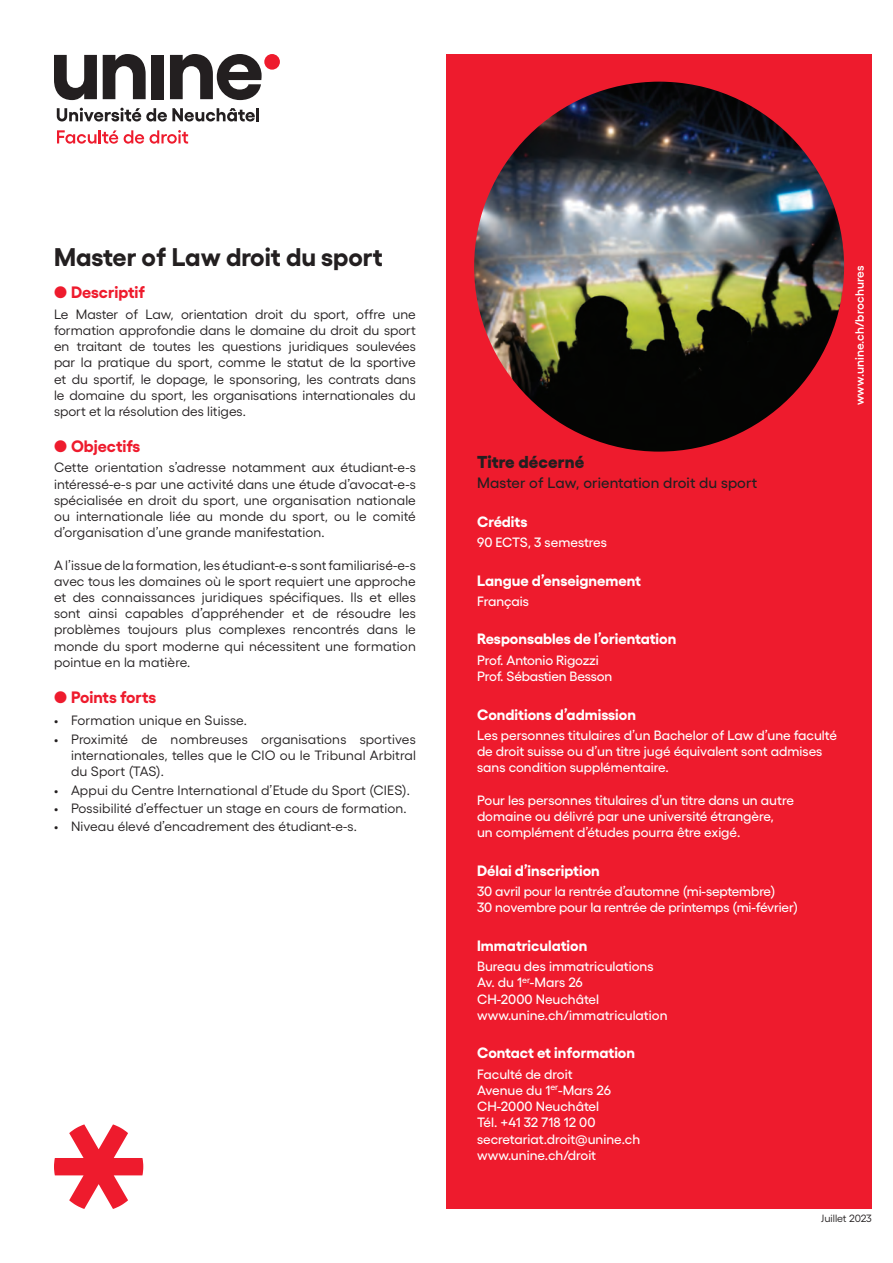
<style>
.page{position:relative;width:893px;height:1263px;background:#fff}
.page>*{position:absolute;margin:0;border:0;box-sizing:border-box;transform-origin:0 0}
.t1{font:700 25.5px "Gellix";color:#231f20}
.t2{font:800 17.25px "Gellix";letter-spacing:.01em;color:#231f20}
.t3{font:700 16.5px "Gellix";color:#ee1b2d}
.t4{font:700 15px "Gellix";color:#fff}
.t5{font:500 15px "Gellix";letter-spacing:.01em;color:#231f20}
.t6{font:13.5px/16.2px "Gellix";letter-spacing:.01em;color:#231f20;text-align:justify}
.t7{font:500 13.5px/16.2px "Gellix";color:#fff}
.t8{font:600 12px "Gellix";letter-spacing:.01em;color:#fff}
.t9{font:10.5px "Gellix";letter-spacing:-.01em;color:#231f20}
</style>
<div class="page">
<div style="left:446px;top:54px;width:426px;height:1155px;background:#ee1b2d"></div>
<img style="left:474px;top:82px;width:370px;height:370px;border-radius:185px">
<svg style="left:57px;top:108px;width:202px;height:13px"></svg>
<svg style="left:57px;top:130px;width:61px;height:14px"></svg>
<svg style="left:124px;top:130px;width:20px;height:14px"></svg>
<svg style="left:150px;top:130px;width:38px;height:14px"></svg>
<div style="left:264px;top:54px;width:16px;height:16px;background:#ee1b2d;border-radius:50%"></div>
<svg style="left:54px;top:55px;width:43px;height:45px"></svg>
<svg style="left:103px;top:54px;width:43px;height:45px"></svg>
<div style="left:151px;top:55px;width:13px;height:44px;background:#231f20"></div>
<svg style="left:170px;top:54px;width:92px;height:46px"></svg>
<svg style="left:54px;top:1124px;width:89px;height:85px"></svg>
<h1 class="t1" style="left:54px;top:236px;width:330px">Master of Law droit du sport</h1>
<p class="t3" style="left:54px;top:279px;width:93px">● Descriptif</p>
<p class="t6" style="left:54px;top:305px;width:363px">Le Master of Law, orientation droit du sport, offre une formation approfondie dans le domaine du droit du sport en traitant de toutes les questions juridiques soulevées par la pratique du sport, comme le statut de la sportive et du sportif, le dopage, le sponsoring, les contrats dans le domaine du sport, les organisations internationales du sport et la résolution des litiges.</p>
<p class="t3" style="left:54px;top:433px;width:88px">● Objectifs</p>
<p class="t6" style="left:54px;top:458px;width:363px">Cette orientation s’adresse notamment aux étudiant-e-s intéressé-e-s par une activité dans une étude d’avocat-e-s spécialisée en droit du sport, une organisation nationale ou internationale liée au monde du sport, ou le comité d’organisation d’une grande manifestation.</p>
<p class="t6" style="left:54px;top:555px;width:363px">A l’issue de la formation, les étudiant-e-s sont familiarisé-e-s avec tous les domaines où le sport requiert une approche et des connaissances juridiques spécifiques. Ils et elles sont ainsi capables d’appréhender et de résoudre les problèmes toujours plus complexes rencontrés dans le monde du sport moderne qui nécessitent une formation pointue en la matière.</p>
<p class="t3" style="left:54px;top:684px;width:104px">● Points forts</p>
<p class="t6" style="left:54px;top:711px;width:195px">• Formation unique en Suisse.</p>
<p class="t6" style="left:71px;top:730px;width:346px;text-indent:-17px">• Proximité de nombreuses organisations sportives internationales, telles que le CIO ou le Tribunal Arbitral du Sport (TAS).</p>
<p class="t6" style="left:54px;top:780px;width:357px">• Appui du Centre International d’Etude du Sport (CIES).</p>
<p class="t6" style="left:54px;top:799px;width:354px">• Possibilité d’effectuer un stage en cours de formation.</p>
<p class="t6" style="left:54px;top:817px;width:305px">• Niveau élevé d’encadrement des étudiant-e-s.</p>
<p class="t8" style="left:850px;top:405px;width:141px;rotate:-90deg">www.unine.ch/brochures</p>
<p class="t2" style="left:477px;top:448px;width:109px">Titre décerné</p>
<p class="t5" style="left:477px;top:471px;width:282px">Master of Law, orientation droit du sport</p>
<p class="t4" style="left:477px;top:509px;width:52px">Crédits</p>
<p class="t7" style="left:477px;top:533px;width:131px">90 ECTS, 3 semestres</p>
<p class="t4" style="left:477px;top:568px;width:165px">Langue d’enseignement</p>
<p class="t7" style="left:477px;top:592px;width:53px">Français</p>
<p class="t4" style="left:477px;top:627px;width:201px">Responsables de l’orientation</p>
<p class="t7" style="left:477px;top:651px;width:137px">Prof. Antonio Rigozzi<br>Prof. Sébastien Besson</p>
<p class="t4" style="left:477px;top:702px;width:160px">Conditions d’admission</p>
<p class="t7" style="left:477px;top:726px;width:361px">Les personnes titulaires d’un Bachelor of Law d’une faculté de droit suisse ou d’un titre jugé équivalent sont admises sans condition supplémentaire.</p>
<p class="t7" style="left:477px;top:790px;width:318px">Pour les personnes titulaires d’un titre dans un autre domaine ou délivré par une université étrangère,<br>un complément d’études pourra être exigé.</p>
<p class="t4" style="left:477px;top:858px;width:124px">Délai d’inscription</p>
<p class="t7" style="left:477px;top:882px;width:322px">30 avril pour la rentrée d’automne (mi-septembre)<br>30 novembre pour la rentrée de printemps (mi-février)</p>
<p class="t4" style="left:477px;top:933px;width:112px">Immatriculation</p>
<p class="t7" style="left:477px;top:957px;width:192px">Bureau des immatriculations<br>Av. du 1<sup>er</sup>-Mars 26<br>CH-2000 Neuchâtel www.unine.ch/immatriculation</p>
<p class="t4" style="left:477px;top:1041px;width:159px">Contact et information</p>
<p class="t7" style="left:477px;top:1064px;width:165px">Faculté de droit<br>Avenue du 1<sup>er</sup>-Mars 26<br>CH-2000 Neuchâtel<br>Tél. +41 32 718 12 00 secretariat.droit@unine.ch www.unine.ch/droit</p>
<p class="t9" style="left:821px;top:1210px;width:52px">Juillet 2023</p>
</div>
